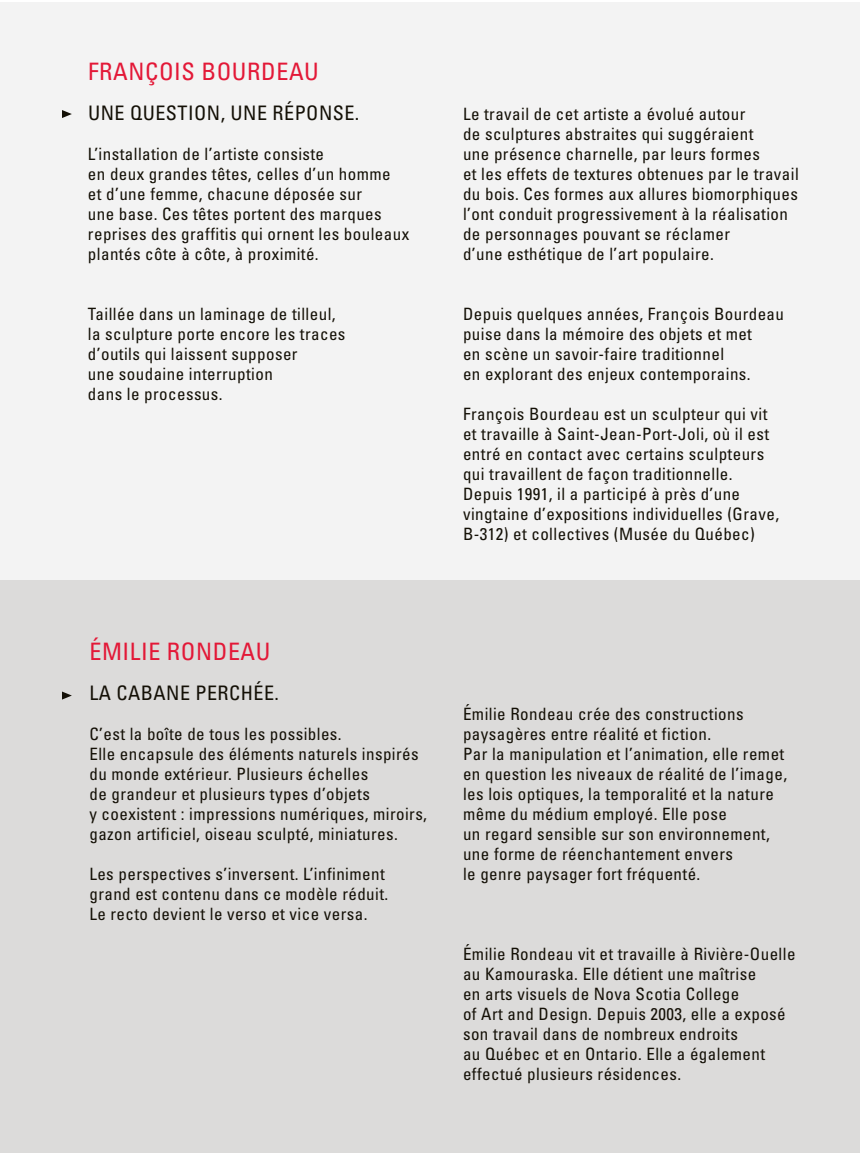
<style>
.page{position:relative;width:860px;height:1160px;background:#fff}
.page>*{position:absolute;margin:0;border:0;box-sizing:border-box;transform-origin:0 0}
.t1{font:condensed 24px "Univers";letter-spacing:.025em;color:#e31837}
.t2{font:condensed 20px "Univers";letter-spacing:.025em;color:#141006}
.t3{font:condensed 17px/20px "Univers";letter-spacing:.025em;color:#141006}
</style>
<div class="page">
<div style="left:0;top:2px;width:860px;height:578px;background:#f3f3f3"></div>
<div style="left:0;top:580px;width:860px;height:573px;background:#dcdbda"></div>
<svg style="left:62px;top:110px;width:10px;height:8px"></svg>
<svg style="left:62px;top:692px;width:10px;height:8px"></svg>
<h1 class="t1" style="left:88px;top:56px;width:232px">FRANÇO IS BOURDEAU</h1>
<p class="t2" style="left:88px;top:100px;width:273px">Une question, une réponse.</p>
<p class="t3" style="left:88px;top:144px;width:323px">L’installation de l’artiste consiste<br>en deux grandes têtes, celles d’un homme<br>et d’une femme, chacune déposée sur<br>une base. Ces têtes portent des marques reprises des graffitis qui ornent les bouleaux plantés côte à côte, à proximité.</p>
<p class="t3" style="left:88px;top:304px;width:259px">Taillée dans un laminage de tilleul, la sculpture porte encore les traces d’outils qui laissent supposer<br>une soudaine interruption<br>dans le processus.</p>
<p class="t3" style="left:463px;top:104px;width:337px">Le travail de cet artiste a évolué autour<br>de sculptures abstraites qui suggéraient<br>une présence charnelle, par leurs formes<br>et les effets de textures obtenues par le travail du bois. Ces formes aux allures biomorphiques l’ont conduit progressivement à la réalisation de personnages pouvant se réclamer<br>d’une esthétique de l’art populaire.</p>
<p class="t3" style="left:463px;top:304px;width:323px">Depuis quelques années, François Bourdeau puise dans la mémoire des objets et met<br>en scène un savoir-faire traditionnel<br>en explorant des enjeux contemporains.</p>
<p class="t3" style="left:463px;top:404px;width:318px">François Bourdeau est un sculpteur qui vit et travaille à Saint-Jean-Port-Joli, où il est entré en contact avec certains sculpteurs qui travaillent de façon traditionnelle.<br>Depuis 1991, il a participé à près d’une vingtaine d’expositions individuelles (Grave, B-312) et collectives (Musée du Québec)</p>
<h1 class="t1" style="left:89px;top:636px;width:183px">ÉM ILIE RONDEAU</h1>
<p class="t2" style="left:89px;top:680px;width:53px">La caba</p>
<p class="t2" style="left:166px;top:680px;width:114px">ne perchée.</p>
<p class="t3" style="left:89px;top:724px;width:339px">C’est la boîte de tous les possibles.<br>Elle encapsule des éléments naturels inspirés du monde extérieur. Plusieurs échelles<br>de grandeur et plusieurs types d’objets<br>y coexistent : impressions numériques, miroirs, gazon artificiel, oiseau sculpté, miniatures.</p>
<p class="t3" style="left:89px;top:864px;width:300px">Les perspectives s’inversent. L’infiniment grand est contenu dans ce modèle réduit.<br>Le recto devient le verso et vice versa.</p>
<p class="t3" style="left:463px;top:704px;width:326px">Émilie Rondeau crée des constructions paysagères entre réalité et fiction.<br>Par la manipulation et l’animation, elle remet en question les niveaux de réalité de l’image, les lois optiques, la temporalité et la nature même du médium employé. Elle pose<br>un regard sensible sur son environnement, une forme de réenchantement envers<br>le genre paysager fort fréquenté.</p>
<p class="t3" style="left:463px;top:944px;width:334px">Émilie Rondeau vit et travaille à Rivière-Ouelle au Kamouraska. Elle détient une maîtrise<br>en arts visuels de Nova Scotia College<br>of Art and Design. Depuis 2003, elle a exposé son travail dans de nombreux endroits<br>au Québec et en Ontario. Elle a également effectué plusieurs résidences.</p>
</div>
